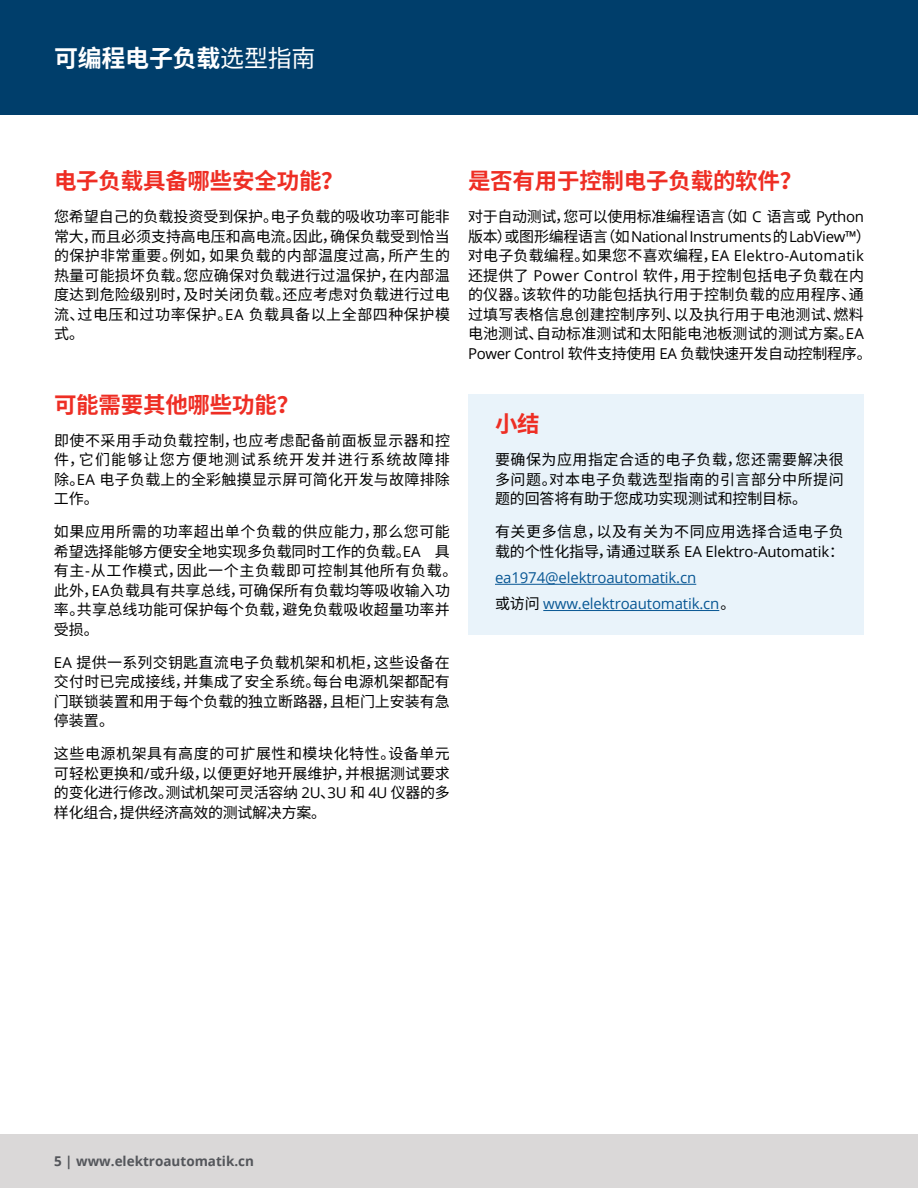
<style>
.page{position:relative;width:918px;height:1188px;background:#fff}
.page>*{position:absolute;margin:0;border:0;box-sizing:border-box;transform-origin:0 0}
.t1{font:700 24px "Source Han Sans SC";letter-spacing:-.01em;color:#fff}
.t2{font:700 22.5px "Source Han Sans SC";letter-spacing:-.01em;color:#ee2e24}
.t3{font:15px/19.5px "Source Han Sans SC";letter-spacing:.015em;color:#000;text-align:justify}
.t4{font:15px/26.2px "Open Sans";letter-spacing:-.01em;color:#085794}
.t5{font:15px/19.5px "Open Sans";letter-spacing:-.02em;color:#000}
.t6{font:15px "Source Han Sans SC";letter-spacing:-.02em;color:#000}
.t7{font:15px "Source Han Sans SC";letter-spacing:.04em;color:#000}
.t8{font:700 13.5px "Open Sans";color:#54565b}
.s1{font-weight:400}
.s2{font-family:"Open Sans"}
.s3{font-family:"Source Han Sans SC"}
.s4{font-family:"Source Han Sans SC";color:#000}
.s5{color:#000}
</style>
<div class="page">
<div style="left:0;top:0;width:918px;height:114px;background:#003e6b"></div>
<div style="left:468px;top:394px;width:396px;height:241px;background:#e9f3fa"></div>
<div style="left:0;top:1134px;width:918px;height:54px;background:#dad8d8"></div>
<hr style="left:495px;top:584px;width:201px;height:1px;background:#085794">
<hr style="left:543px;top:610px;width:176px;height:1px;background:#085794">
<h1 class="t1" style="left:54px;top:44px;width:263px">可编程电子负载<span class="s1">选型指南</span></h1>
<h2 class="t2" style="left:54px;top:168px;width:291px">电子负载具备哪些安全功能？</h2>
<p class="t3" style="left:54px;top:207px;width:398px">您希望自己的负载投资受到保护。电子负载的吸收功率可能非常大，而且必须支持高电压和高电流。因此，确保负载受到恰当的保护非常重要。例如，如果负载的内部温度过高，所产生的热量可能损坏负载。您应确保对负载进行过温保护，在内部温度达到危险级别时，及时关闭负载。还应考虑对负载进行过电流、过电压和过功率保护。<span class="s2">EA</span> 负载具备以上全部四种保护模式。</p>
<h2 class="t2" style="left:54px;top:392px;width:247px">可能需要其他哪些功能？</h2>
<p class="t3" style="left:54px;top:431px;width:398px">即使不采用手动负载控制，也应考虑配备前面板显示器和控件，它们能够让您方便地测试系统开发并进行系统故障排除。<span class="s2">EA</span> 电子负载上的全彩触摸显示屏可简化开发与故障排除工作。</p>
<p class="t3" style="left:54px;top:522px;width:405px;text-align:left">如果应用所需的功率超出单个负载的供应能力，那么您可能希望选择能够方便安全地实现多负载同时工作的负载。<span class="s2">EA</span> 具有主<span class="s2">-</span>从工作模式，因此一个主负载即可控制其他所有负载。此外，<span class="s2">EA</span>负载具有共享总线，可确保所有负载均等吸收输入功率。共享总线功能可保护每个负载，避免负载吸收超量功率并受损。</p>
<p class="t3" style="left:54px;top:653px;width:397px"><span class="s2">EA</span> 提供一系列交钥匙直流电子负载机架和机柜，这些设备在交付时已完成接线，并集成了安全系统。每台电源机架都配有门联锁装置和用于每个负载的独立断路器，且柜门上安装有急停装置。</p>
<p class="t3" style="left:54px;top:744px;width:398px">这些电源机架具有高度的可扩展性和模块化特性。设备单元可轻松更换和<span class="s2">/</span>或升级，以便更好地开展维护，并根据测试要求的变化进行修改。测试机架可灵活容纳 <span class="s2">2U</span>、<span class="s2">3U</span> 和 <span class="s2">4U</span> 仪器的多样化组合，提供经济高效的测试解决方案。</p>
<h2 class="t2" style="left:468px;top:168px;width:336px">是否有用于控制电子负载的软件？</h2>
<p class="t6" style="left:468px;top:208px;width:398px">对于自动测试，您可以使用标准编程语言（如 <span class="s2">C</span> 语言或 <span class="s2">Python</span></p>
<p class="t5" style="left:468px;top:226px;width:404px"><span class="s3">版本）或图形编程语言（如</span> National Instruments <span class="s3">的</span> LabView™<span class="s3">）对电子负载编程。如果您不喜欢编程，</span>EA Elektro-Automatik</p>
<p class="t3" style="left:468px;top:266px;width:405px;text-align:left">还提供了 <span class="s2">Power Control</span> 软件，用于控制包括电子负载在内的仪器。该软件的功能包括执行用于控制负载的应用程序、通过填写表格信息创建控制序列、以及执行用于电池测试、燃料电池测试、自动标准测试和太阳能电池板测试的测试方案。<span class="s2">EA Power Control</span> 软件支持使用 <span class="s2">EA</span> 负载快速开发自动控制程序。</p>
<h2 class="t2" style="left:495px;top:411px;width:46px">小结</h2>
<p class="t3" style="left:495px;top:450px;width:350px">要确保为应用指定合适的电子负载，您还需要解决很多问题。对本电子负载选型指南的引言部分中所提问题的回答将有助于您成功实现测试和控制目标。</p>
<p class="t7" style="left:495px;top:523px;width:350px">有关更多信息，以及有关为不同应用选择合适电子负</p>
<p class="t4" style="left:495px;top:538px;width:351px"><span class="s4">载的个性化指导，请通过联系</span> <span class="s5">EA Elektro-Automatik</span><span class="s4">：</span>ea1974@elektroautomatik.cn<br><span class="s4">或访问</span> www.elektroautomatik.cn<span class="s4">。</span></p>
<p class="t8" style="left:54px;top:1152px;width:202px">5 | www.elektroautomatik.cn</p>
</div>
